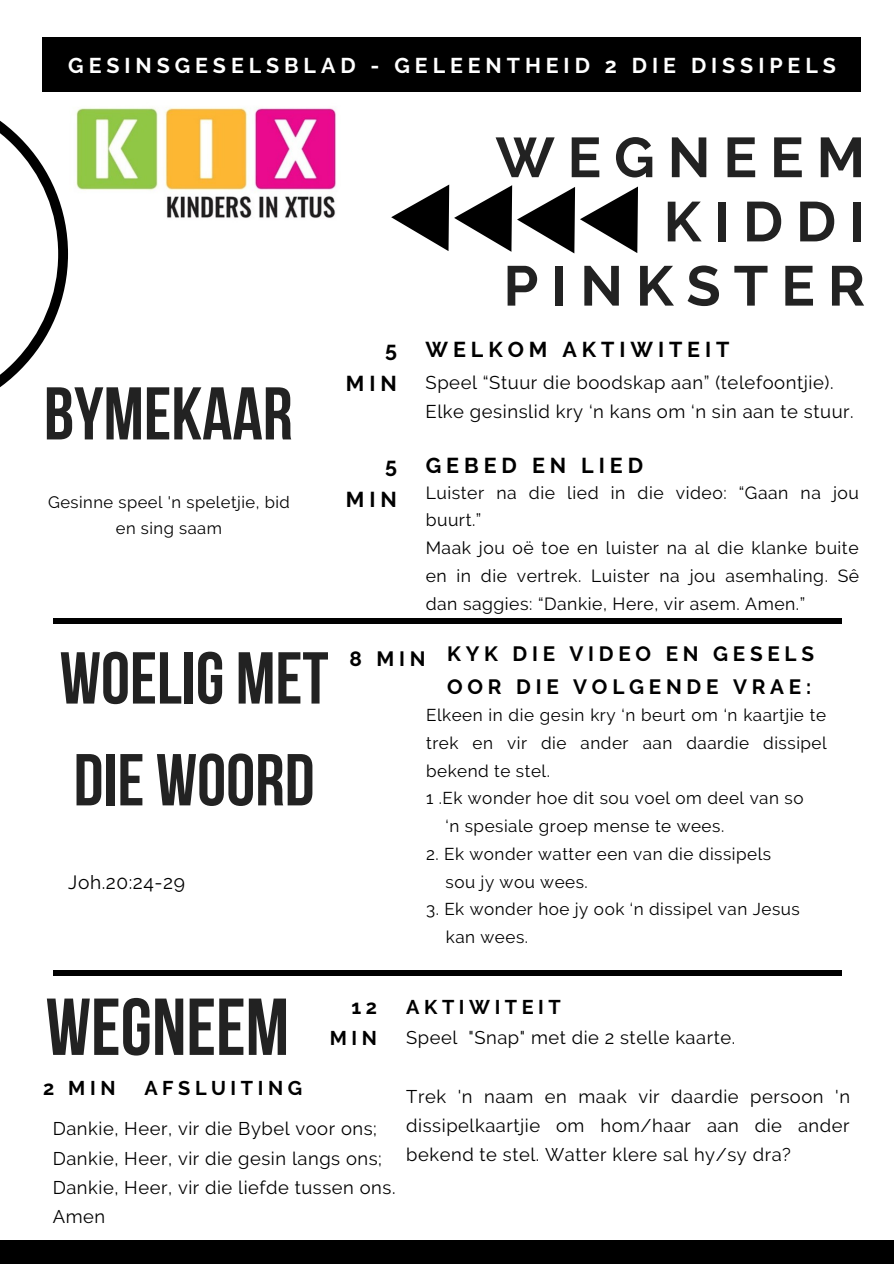
<style>
.page{position:relative;width:894px;height:1264px;background:#fff}
.page>*{position:absolute;margin:0;border:0;box-sizing:border-box;transform-origin:0 0}
.t1{font:700 80.4px "Bebas Neue";color:#222}
.t2{font:700 74.4px "Bebas Neue";color:#222}
.t3{font:700 73.35px/101.7px "Bebas Neue";color:#222}
.t4{font:700 56.1px "Raleway";letter-spacing:.23em;color:#222}
.t5{font:700 21.45px/34px "Raleway";letter-spacing:.23em;color:#000;text-align:right}
.t6{font:700 21.3px "Raleway";letter-spacing:.23em;color:#fff}
.t7{font:700 20.7px/32.8px "Raleway";letter-spacing:.23em;color:#000}
.t8{font:700 19.8px/31.5px "Raleway";letter-spacing:.23em;color:#000;text-align:right}
.t9{font:19.2px "Raleway";letter-spacing:.03em;color:#000}
.t10{font:18.45px/29.2px "Raleway";letter-spacing:.03em;color:#000}
.t11{font:18.3px/29.2px "Raleway";letter-spacing:.03em;color:#000;text-align:justify}
.t12{font:17.55px/27.8px "Raleway";letter-spacing:.03em;color:#000}
.t13{font:17.1px/27.8px "Raleway";letter-spacing:.03em;color:#000;text-align:justify}
.t14{font:16.5px/26px "Raleway";letter-spacing:.03em;color:#000;text-align:center}
</style>
<div class="page">
<div style="left:43px;top:38px;width:817px;height:54px;background:#000"></div>
<svg style="left:0;top:89px;width:68px;height:299px"></svg>
<svg style="left:391px;top:184px;width:246px;height:69px"></svg>
<div style="left:53px;top:618px;width:788px;height:5px;background:#000"></div>
<div style="left:53px;top:970px;width:788px;height:5px;background:#000"></div>
<div style="left:0;top:1240px;width:893px;height:23px;background:#000"></div>
<img style="left:75px;top:107px;width:261px;height:112px">
<p class="t6" style="left:68px;top:53px;width:768px">GESINSGESELSBLAD - GELEENTHEID 2 DIE DISSIPELS</p>
<p class="t2" style="left:44px;top:383px;width:250px">BYMEKAAR</p>
<p class="t14" style="left:48px;top:489px;width:243px">Gesinne speel 'n speletjie, bid en sing saam</p>
<p class="t3" style="left:60px;top:634px;width:270px">WOELIG MET<br>DIE WOORD</p>
<p class="t9" style="left:68px;top:871px;width:118px">Joh.20:24-29</p>
<p class="t4" style="left:495px;top:124px;width:371px">WEGNEEM</p>
<p class="t4" style="left:663px;top:189px;width:203px">KIDDI</p>
<p class="t4" style="left:503px;top:253px;width:363px">PINKSTER</p>
<p class="t5" style="left:346px;top:332px;width:52px">5<br>MIN</p>
<p class="t5" style="left:425px;top:332px;width:305px">WELKOM AKTIWITEIT</p>
<p class="t10" style="left:425px;top:367px;width:429px">Speel “Stuur die boodskap aan” (telefoontjie).<br>Elke gesinslid kry ‘n kans om ‘n sin aan te stuur.</p>
<p class="t5" style="left:346px;top:448px;width:53px">5<br>MIN</p>
<p class="t5" style="left:425px;top:448px;width:219px">GEBED EN LIED</p>
<p class="t12" style="left:425px;top:478px;width:434px">Luister na die lied in die video: “Gaan na jou buurt.”</p>
<p class="t12" style="left:425px;top:534px;width:435px;text-align:justify">Maak jou oë toe en luister na al die klanke buite en in die vertrek. Luister na jou asemhaling. Sê dan saggies: “Dankie, Here, vir asem. Amen.”</p>
<p class="t7" style="left:349px;top:642px;width:77px">8 MIN</p>
<p class="t7" style="left:447px;top:637px;width:368px">KYK DIE VIDEO EN GESELS<br>OOR DIE VOLGENDE VRAE:</p>
<p class="t13" style="left:426px;top:701px;width:402px">Elkeen in die gesin kry ‘n beurt om ‘n kaartjie te trek en vir die ander aan daardie dissipel bekend te stel.</p>
<p class="t13" style="left:426px;top:784px;width:379px">1 .Ek wonder hoe dit sou voel om deel van so</p>
<p class="t13" style="left:445px;top:812px;width:280px">‘n spesiale groep mense te wees.</p>
<p class="t13" style="left:426px;top:840px;width:346px">2. Ek wonder watter een van die dissipels</p>
<p class="t13" style="left:445px;top:867px;width:144px">sou jy wou wees.</p>
<p class="t13" style="left:426px;top:895px;width:375px">3. Ek wonder hoe jy ook ‘n dissipel van Jesus</p>
<p class="t13" style="left:445px;top:923px;width:84px">kan wees.</p>
<p class="t1" style="left:46px;top:994px;width:245px">WEGNEEM</p>
<p class="t8" style="left:330px;top:990px;width:49px">12<br>MIN</p>
<p class="t8" style="left:406px;top:990px;width:156px">AKTIWITEIT</p>
<p class="t11" style="left:406px;top:1022px;width:330px">Speel "Snap" met die 2 stelle kaarte.</p>
<p class="t8" style="left:43px;top:1071px;width:74px">2 MIN</p>
<p class="t8" style="left:144px;top:1071px;width:159px">AFSLUITING</p>
<p class="t11" style="left:53px;top:1114px;width:326px">Dankie, Heer, vir die Bybel voor ons;</p>
<p class="t11" style="left:53px;top:1143px;width:330px">Dankie, Heer, vir die gesin langs ons;</p>
<p class="t11" style="left:53px;top:1172px;width:344px">Dankie, Heer, vir die liefde tussen ons.</p>
<p class="t11" style="left:53px;top:1202px;width:54px">Amen</p>
<p class="t11" style="left:406px;top:1081px;width:445px">Trek 'n naam en maak vir daardie persoon 'n dissipelkaartjie om hom/haar aan die ander bekend te stel. Watter klere sal hy/sy dra?</p>
</div>
